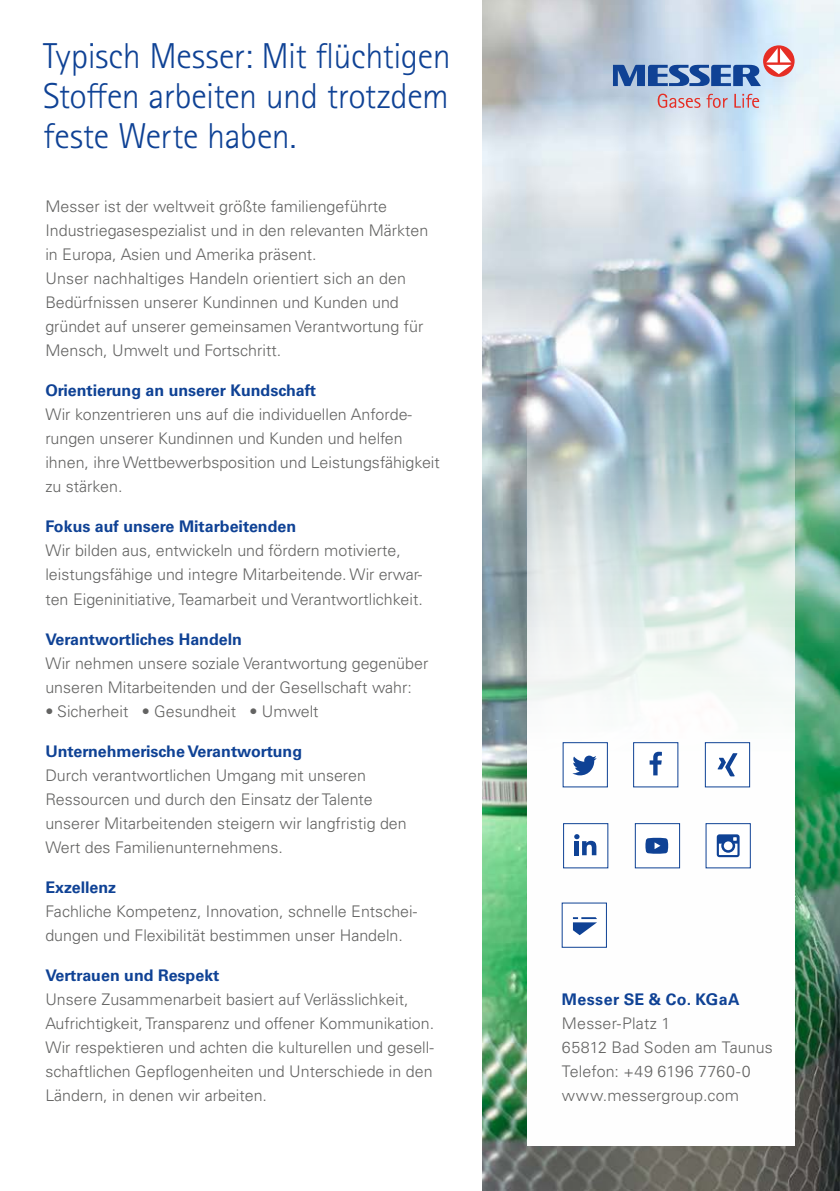
<style>
.page{position:relative;width:840px;height:1191px;background:#fff}
.page>*{position:absolute;margin:0;border:0;box-sizing:border-box;transform-origin:0 0}
.t1{font:300 36px/40px "Rotis Sans Serif Pro";letter-spacing:-.015em;color:#0f4295;text-align:justify}
.t2{font:300 16px/24px "Univers LT Pro 45";color:#636362}
.t3{font:700 16px "Univers LT Pro 65";color:#0f4295}
.t4{font:700 16px "Univers LT Pro 65";letter-spacing:.025em;color:#0f4295}
</style>
<div class="page">
<img style="left:482px;top:0;width:357px;height:1191px">
<img style="left:527px;top:245px;width:267px;height:900px">
<svg style="left:657px;top:94px;width:101px;height:14px"></svg>
<svg style="left:762px;top:45px;width:32px;height:32px"></svg>
<svg style="left:612px;top:48px;width:179px;height:38px;background:#92a1c5"></svg>
<div style="left:632px;top:742px;width:46px;height:45px;background:#fff;border:1px solid #0f4295"></div>
<svg style="left:649px;top:751px;width:12px;height:24px"></svg>
<div style="left:561px;top:902px;width:45px;height:45px;background:#fff"></div>
<svg style="left:572px;top:917px;width:24px;height:18px"></svg>
<div style="left:704px;top:742px;width:45px;height:45px;background:#fff;border:1px solid #0f4295"></div>
<svg style="left:717px;top:753px;width:20px;height:23px"></svg>
<div style="left:705px;top:823px;width:45px;height:45px;background:#fff"></div>
<svg style="left:716px;top:834px;width:23px;height:23px"></svg>
<div style="left:562px;top:823px;width:46px;height:45px;background:#fff;border:1px solid #0f4295"></div>
<svg style="left:574px;top:834px;width:22px;height:21px"></svg>
<div style="left:634px;top:823px;width:45px;height:45px;background:#fff;border:1px solid #0f4295"></div>
<svg style="left:645px;top:838px;width:22px;height:15px"></svg>
<div style="left:562px;top:742px;width:45px;height:45px;background:#fff"></div>
<svg style="left:572px;top:755px;width:24px;height:20px"></svg>
<h1 class="t1" style="left:43px;top:36px;width:409px">Typisch Messer: Mit flüchtigen Stoffen arbeiten und trotzdem feste Werte haben.</h1>
<p class="t2" style="left:45px;top:194px;width:384px">Messer ist der weltweit größte familiengeführte Industriegasespezialist und in den relevanten Märkten in Europa, Asien und Amerika präsent.<br>Unser nachhaltiges Handeln orientiert sich an den Bedürfnissen unserer Kundinnen und Kunden und gründet auf unserer gemeinsamen Verantwortung für Mensch, Umwelt und Fortschritt.</p>
<p class="t3" style="left:45px;top:379px;width:272px">Orientierung an unserer Kundschaft</p>
<p class="t2" style="left:45px;top:402px;width:396px">Wir konzentrieren uns auf die individuellen Anforde&shy;rungen unserer Kundinnen und Kunden und helfen ihnen, ihre Wettbewerbsposition und Leistungsfähigkeit zu stärken.</p>
<p class="t3" style="left:45px;top:515px;width:252px">Fokus auf unsere Mitarbeitenden</p>
<p class="t2" style="left:45px;top:538px;width:379px">Wir bilden aus, entwickeln und fördern motivierte, leistungsfähige und integre Mitarbeitende. Wir erwar&shy;ten Eigeninitiative, Teamarbeit und Verantwortlichkeit.</p>
<p class="t3" style="left:45px;top:627px;width:198px">Verantwortliches Handeln</p>
<p class="t2" style="left:45px;top:650px;width:384px">Wir nehmen unsere soziale Verantwortung gegenüber unseren Mitarbeitenden und der Gesellschaft wahr:</p>
<p class="t2" style="left:45px;top:698px;width:274px">• Sicherheit • Gesundheit • Umwelt</p>
<p class="t3" style="left:45px;top:739px;width:258px">Unternehmerische Verantwortung</p>
<p class="t2" style="left:45px;top:762px;width:362px">Durch verantwortlichen Umgang mit unseren Ressourcen und durch den Einsatz der Talente unserer Mitarbeitenden steigern wir langfristig den Wert des Familienunternehmens.</p>
<p class="t3" style="left:45px;top:875px;width:72px">Exzellenz</p>
<p class="t2" style="left:45px;top:898px;width:373px">Fachliche Kompetenz, Innovation, schnelle Entschei&shy;dungen und Flexibilität bestimmen unser Handeln.</p>
<p class="t3" style="left:45px;top:963px;width:175px">Vertrauen und Respekt</p>
<p class="t2" style="left:45px;top:986px;width:390px">Unsere Zusammenarbeit basiert auf Verlässlichkeit, Aufrichtigkeit, Transparenz und offener Kommunikation.<br>Wir respektieren und achten die kulturellen und gesell&shy;schaftlichen Gepflogenheiten und Unterschiede in den Ländern, in denen wir arbeiten.</p>
<p class="t4" style="left:561px;top:987px;width:179px">Messer SE &amp; Co. KGaA</p>
<p class="t2" style="left:561px;top:1010px;width:212px">Messer-Platz 1<br>65812 Bad Soden am Taunus<br>Telefon: +49 6196 7760-0 www.messergroup.com</p>
</div>
